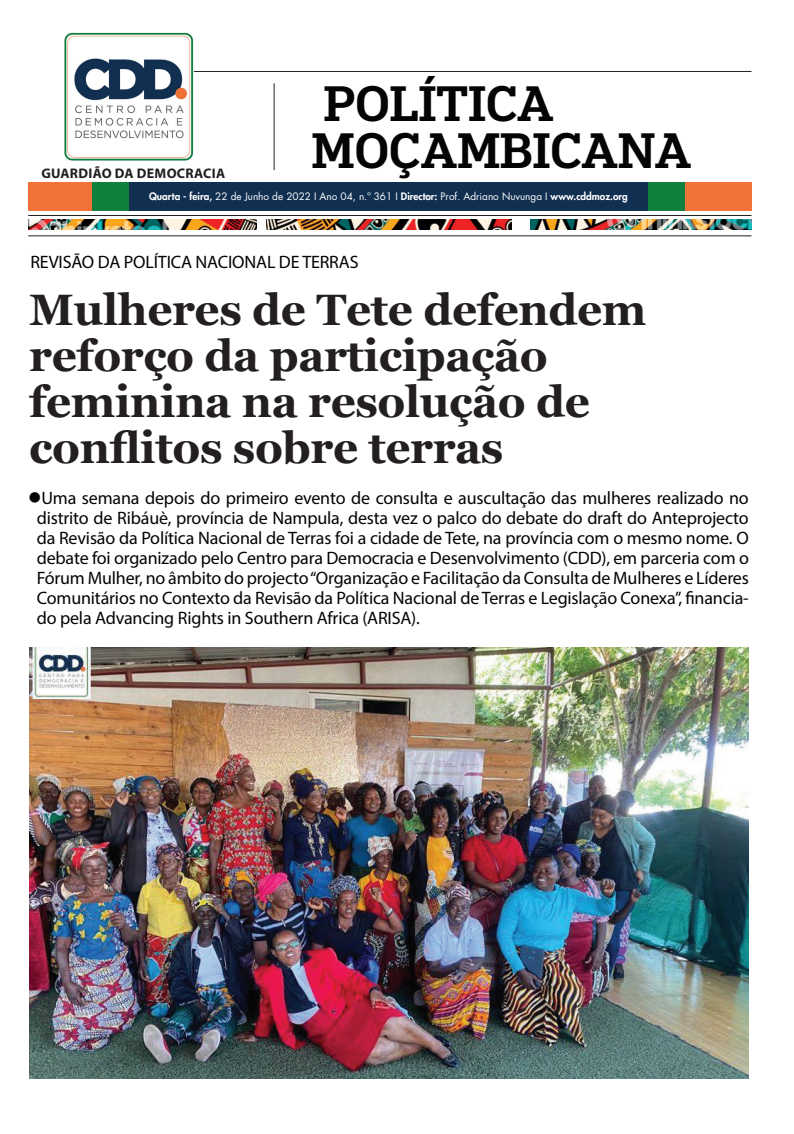
<style>
.page{position:relative;width:794px;height:1134px;background:#fff}
.page>*{position:absolute;margin:0;border:0;box-sizing:border-box;transform-origin:0 0}
.t1{font:500 47px "Popular";color:#040503}
.t2{font:700 44px/46px "Georgia";letter-spacing:-.01em;color:#231f20}
.t3{font:18px/20px "Myriad Pro";letter-spacing:-.01em;color:#040503;text-align:justify}
.t4{font:700 13.9px "Myriad Pro";letter-spacing:.02em;color:#231f20}
.t5{font:10px "Futura LT";color:#fff}
.s1{font-weight:800}
</style>
<div class="page">
<hr style="left:82px;top:71px;width:669px;height:1px;background:#231f20">
<hr style="left:28px;top:215px;width:723px;height:1px;background:#231f20">
<hr style="left:274px;top:83px;width:1px;height:87px;background:#231f20">
<img style="left:65px;top:32px;width:128px;height:128px">
<hr style="left:28px;top:236px;width:723px;height:1px;background:#231f20">
<img style="left:28px;top:220px;width:228px;height:10px">
<img style="left:266px;top:220px;width:245px;height:10px">
<img style="left:531px;top:220px;width:220px;height:10px">
<div style="left:30px;top:182px;width:721px;height:29px;background:#112f51"></div>
<div style="left:648px;top:182px;width:103px;height:29px;background:#f37239"></div>
<div style="left:648px;top:182px;width:37px;height:29px;background:#11803f"></div>
<div style="left:29px;top:182px;width:100px;height:29px;background:#f37239"></div>
<div style="left:92px;top:182px;width:37px;height:29px;background:#11803f"></div>
<img style="left:29px;top:648px;width:720px;height:430px">
<p class="t4" style="left:41px;top:164px;width:185px">GUARDIÃO DA DEMOCRACIA</p>
<h1 class="t1" style="left:324px;top:72px;width:232px">POLÍTICA</h1>
<h1 class="t1" style="left:312px;top:119px;width:381px">MOÇAMBICANA</h1>
<p class="t5" style="left:149px;top:190px;width:480px"><span class="s1">Quarta - feira,</span> 22 de Junho de 2022 I Ano 04, n.º 361 I <span class="s1">Director:</span> Prof. Adriano Nuvunga I <span class="s1">www.cddmoz.org</span></p>
<p class="t3" style="left:30px;top:252px;width:330px">REVISÃO DA POLÍTICA NACIONAL DE TERRAS</p>
<h2 class="t2" style="left:29px;top:284px;width:619px">Mulheres de Tete defendem reforço da participação feminina na resolução de conflitos sobre terras</h2>
<p class="t3" style="left:37px;top:487px;width:713px;text-indent:-9px">●Uma semana depois do primeiro evento de consulta e auscultação das mulheres realizado no distrito de Ribáuè, província de Nampula, desta vez o palco do debate do draft do Anteprojecto da Revisão da Política Nacional de Terras foi a cidade de Tete, na província com o mesmo nome. O debate foi organizado pelo Centro para Democracia e Desenvolvimento (CDD), em parceria com o Fórum Mulher, no âmbito do projecto “Organização e Facilitação da Consulta de Mulheres e Líderes Comunitários no Contexto da Revisão da Política Nacional de Terras e Legislação Conexa”, financia&shy;do pela Advancing Rights in Southern Africa (ARISA).</p>
</div>
